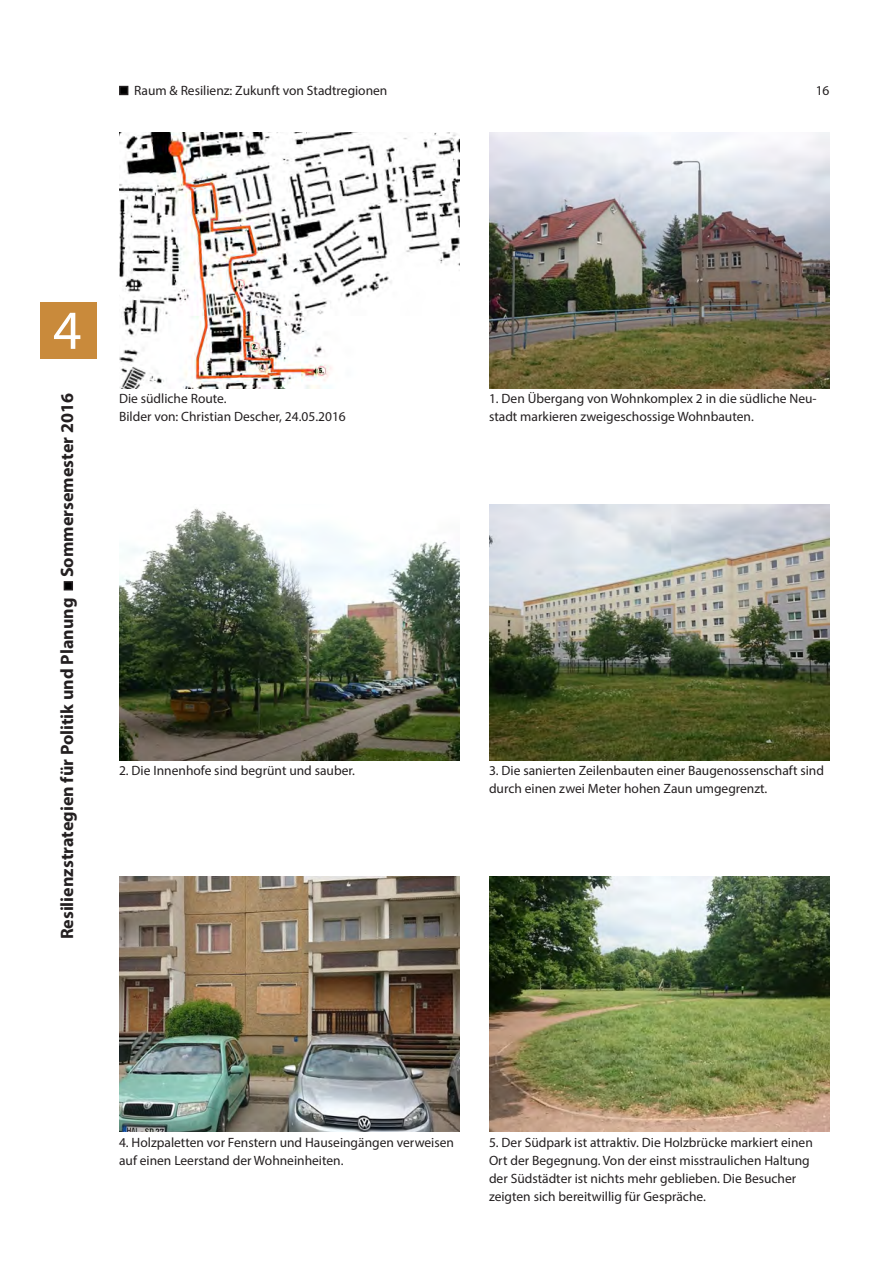
<style>
.page{position:relative;width:893px;height:1263px;background:#fff}
.page>*{position:absolute;margin:0;border:0;box-sizing:border-box;transform-origin:0 0}
.t1{font:55.5px "Myriad Pro";color:#fff}
.t2{font:700 18px "Myriad Pro";color:#231f20}
.Bildunterschrift{font:13.5px/18px "Myriad Pro";color:#231f20}
</style>
<div class="page">
<div style="left:40px;top:303px;width:57px;height:56px;background:#c98a3b"></div>
<div style="left:120px;top:87px;width:8px;height:7px;background:#000"></div>
<div style="left:119px;top:86px;width:9px;height:9px;border:2px solid #231f20"></div>
<div style="left:64px;top:582px;width:8px;height:8px;background:#000"></div>
<div style="left:64px;top:581px;width:9px;height:9px;border:2px solid #231f20"></div>
<img style="left:119px;top:133px;width:340px;height:256px">
<img style="left:489px;top:133px;width:340px;height:256px">
<img style="left:489px;top:504px;width:340px;height:256px">
<img style="left:119px;top:876px;width:340px;height:256px">
<img style="left:489px;top:876px;width:340px;height:256px">
<img style="left:119px;top:508px;width:340px;height:252px">
<p class="Bildunterschrift" style="left:134px;top:81px;width:255px">Raum &amp; Resilienz: Zukunft von Stadtregionen</p>
<p class="Bildunterschrift" style="left:822px;top:81px;width:8px">0</p>
<p class="Bildunterschrift" style="left:816px;top:81px;width:15px">16</p>
<h1 class="t1" style="left:53px;top:296px;width:30px">4</h1>
<h2 class="t2" style="left:55px;top:939px;width:548px;rotate:-90deg">Resilienzstrategien für Politik und Planung Sommersemester 2016</h2>
<p class="Bildunterschrift" style="left:119px;top:390px;width:109px">Die südliche Route.</p>
<p class="Bildunterschrift" style="left:119px;top:408px;width:228px">Bilder von: Christian Descher, 24.05.2016</p>
<p class="Bildunterschrift" style="left:489px;top:390px;width:329px">1. Den Übergang von Wohnkomplex 2 in die südliche Neu&shy;stadt markieren zweigeschossige Wohnbauten.</p>
<p class="Bildunterschrift" style="left:119px;top:761px;width:237px">2. Die Innenhofe sind begrünt und sauber.</p>
<p class="Bildunterschrift" style="left:489px;top:761px;width:336px">3. Die sanierten Zeilenbauten einer Baugenossenschaft sind durch einen zwei Meter hohen Zaun umgegrenzt.</p>
<p class="Bildunterschrift" style="left:119px;top:1133px;width:336px">4. Holzpaletten vor Fenstern und Hauseingängen verweisen auf einen Leerstand der Wohneinheiten.</p>
<p class="Bildunterschrift" style="left:489px;top:1133px;width:325px">5. Der Südpark ist attraktiv. Die Holzbrücke markiert einen Ort der Begegnung. Von der einst misstraulichen Haltung der Südstädter ist nichts mehr geblieben. Die Besucher zeigten sich bereitwillig für Gespräche.</p>
</div>
